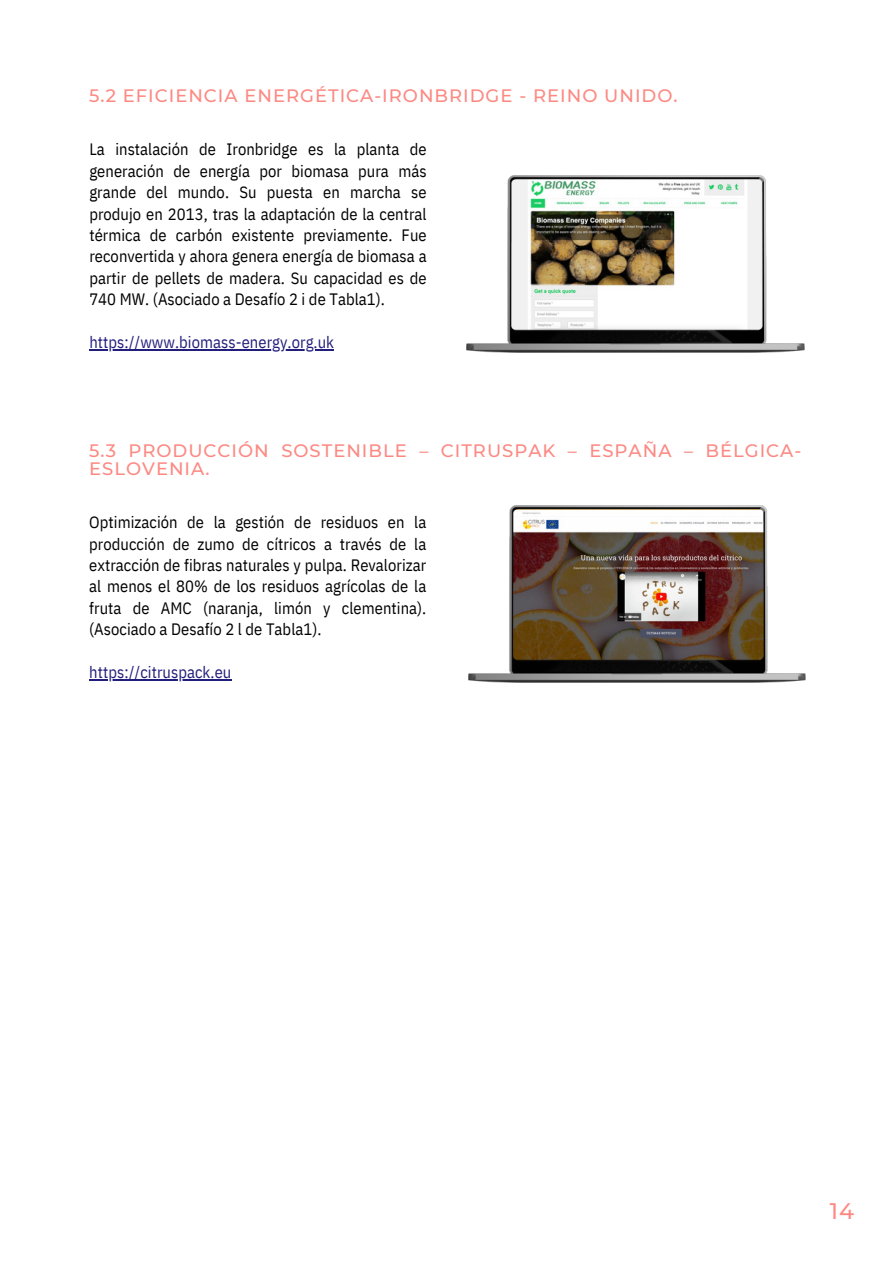
<style>
.page{position:relative;width:894px;height:1264px;background:#fff}
.page>*{position:absolute;margin:0;border:0;box-sizing:border-box;transform-origin:0 0}
.t1{font:500 22.5px "Montserrat";color:#fd8983}
.t2{font:500 18px/18px "Montserrat";letter-spacing:.055em;color:#fd8983}
.t3{font:16.5px/21.3px "IBM Plex Sans Cond";letter-spacing:.005em;color:#000;text-align:justify}
.t4{font:16.5px "IBM Plex Sans Cond";letter-spacing:.005em;color:#221e7c}
</style>
<div class="page">
<img style="left:468px;top:505px;width:337px;height:177px">
<img style="left:466px;top:175px;width:338px;height:177px">
<hr style="left:89px;top:349px;width:245px;height:1px;background:#221e7c">
<hr style="left:89px;top:679px;width:142px;height:1px;background:#221e7c">
<p class="t2" style="left:89px;top:87px;width:589px">5.2 EFICIENCIA ENERGÉTICA-IRONBRIDGE - REINO UNIDO.</p>
<p class="t3" style="left:89px;top:138px;width:339px">La instalación de Ironbridge es la planta de generación de energía por biomasa pura más grande del mundo. Su puesta en marcha se produjo en 2013, tras la adaptación de la central térmica de carbón existente previamente. Fue reconvertida y ahora genera energía de biomasa a partir de pellets de madera. Su capacidad es de 740 MW. (Asociado a Desafío 2 i de Tabla1).</p>
<p class="t4" style="left:89px;top:331px;width:246px">https://www.biomass-energy.org.uk</p>
<p class="t2" style="left:89px;top:442px;width:713px">5.3 PRODUCCIÓN SOSTENIBLE – CITRUSPAK – ESPAÑA – BÉLGICA-<br>ESLOVENIA.</p>
<p class="t3" style="left:89px;top:511px;width:338px">Optimización de la gestión de residuos en la producción de zumo de cítricos a través de la extracción de fibras naturales y pulpa. Revalorizar al menos el 80% de los residuos agrícolas de la fruta de AMC (naranja, limón y clementina). (Asociado a Desafío 2 l de Tabla1).</p>
<p class="t4" style="left:89px;top:661px;width:143px">https://citruspack.eu</p>
<h1 class="t1" style="left:829px;top:1197px;width:26px">14</h1>
</div>
